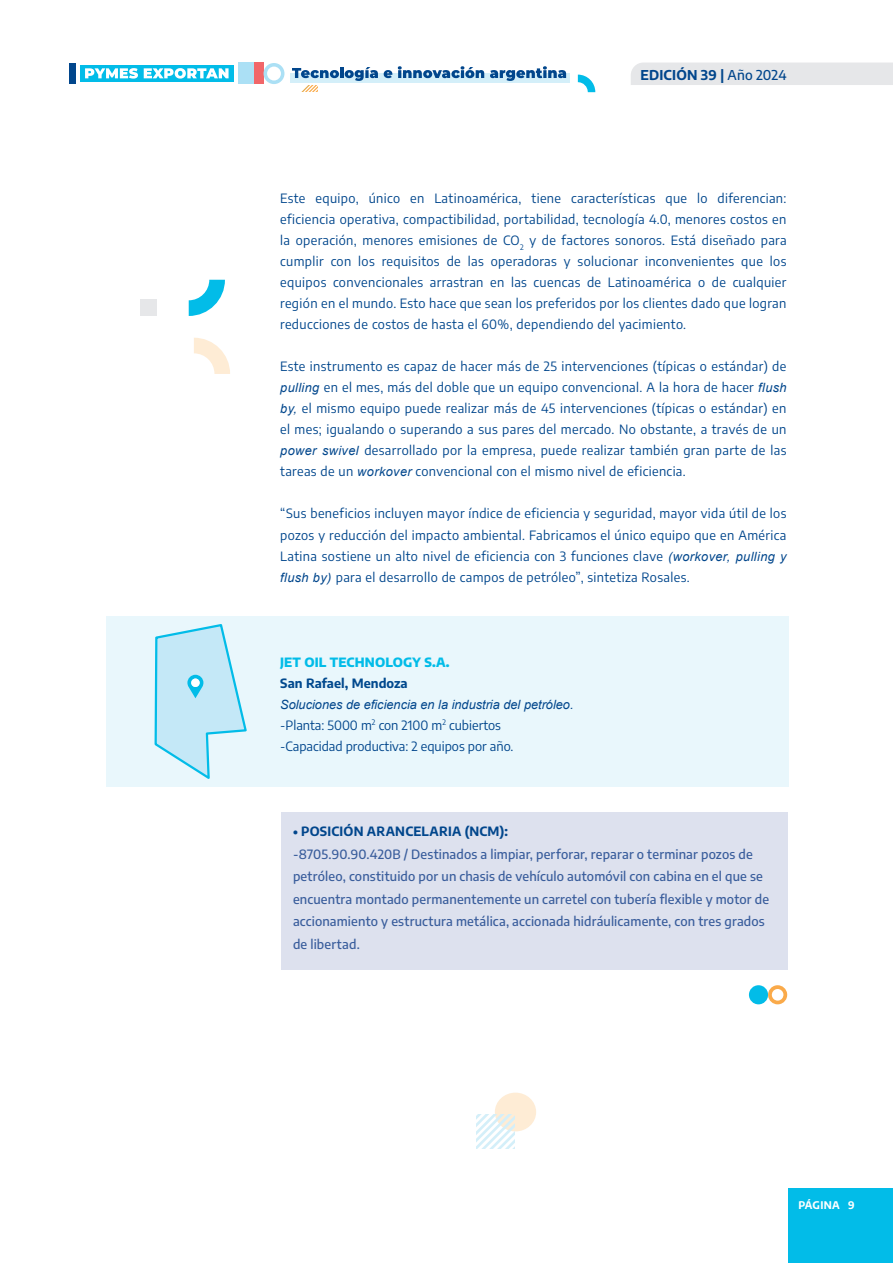
<style>
.page{position:relative;width:893px;height:1263px;background:#fff}
.page>*{position:absolute;margin:0;border:0;box-sizing:border-box;transform-origin:0 0}
.t1{font:700 13.5px "Encode Sans";letter-spacing:.015em;color:#01468c}
.PÁRRAFO_PPAL{font:12.75px/21px "Encode Sans";letter-spacing:.03em;color:#01468c;text-align:justify}
.t2{font:500 12.75px/22.5px "Encode Sans";letter-spacing:.015em;color:#395d9c}
.PÁRRAFO_PPAL-2{font:12.75px "Encode Sans";color:#01468c}
.t3{font:italic 12.75px "Arial";color:#01468c}
.t4{font:700 12.75px "Encode Sans";letter-spacing:.02em;color:#01468c}
.t5{font:800 12.75px "Encode Sans";letter-spacing:.01em;color:#02bce8}
.t6{font:700 12.75px "Encode Sans";letter-spacing:.005em;color:#01498e}
.t7{font:700 10.5px "Encode Sans";letter-spacing:.025em;color:#fff}
.s1{font-weight:500}
.s2{font-family:"Arial";font-style:italic}
</style>
<div class="page">
<div style="left:788px;top:1189px;width:105px;height:74px;background:#02bce8"></div>
<div style="left:631px;top:63px;width:262px;height:22px;background:#e6e7e9"></div>
<div style="left:253px;top:63px;width:10px;height:21px;background:#f16669"></div>
<div style="left:238px;top:63px;width:15px;height:21px;background:#abe0f5"></div>
<svg style="left:264px;top:63px;width:20px;height:21px"></svg>
<div style="left:80px;top:65px;width:154px;height:17px;background:#02bce8"></div>
<svg style="left:85px;top:68px;width:53px;height:11px"></svg>
<svg style="left:144px;top:68px;width:85px;height:11px"></svg>
<div style="left:69px;top:63px;width:6px;height:21px;background:#01468c"></div>
<div style="left:290px;top:73px;width:280px;height:10px;background:#d4eff9"></div>
<svg style="left:292px;top:67px;width:86px;height:25px"></svg>
<svg style="left:384px;top:70px;width:8px;height:8px"></svg>
<svg style="left:398px;top:66px;width:86px;height:12px"></svg>
<svg style="left:490px;top:66px;width:76px;height:15px"></svg>
<svg style="left:578px;top:75px;width:17px;height:17px"></svg>
<svg style="left:194px;top:338px;width:36px;height:36px"></svg>
<svg style="left:189px;top:280px;width:36px;height:36px"></svg>
<div style="left:140px;top:300px;width:16px;height:16px;background:#e6e7e9"></div>
<div style="left:106px;top:616px;width:682px;height:170px;background:#e9f7fc"></div>
<div style="left:281px;top:812px;width:506px;height:158px;background:#dde1ee"></div>
<div style="left:749px;top:985px;width:19px;height:19px;background:#02bce8;border-radius:50%"></div>
<svg style="left:768px;top:985px;width:20px;height:19px"></svg>
<div style="left:495px;top:1092px;width:41px;height:39px;background:#feecd5;border-radius:50%"></div>
<svg style="left:476px;top:1114px;width:38px;height:34px"></svg>
<svg style="left:154px;top:624px;width:93px;height:155px"></svg>
<div style="left:191px;top:678px;width:9px;height:9px;background:#fff;border-radius:50%"></div>
<p class="t1" style="left:640px;top:66px;width:148px">EDICIÓN 39 | <span class="s1">Año 2024</span></p>
<p class="PÁRRAFO_PPAL" style="left:280px;top:188px;width:508px">Este equipo, único en Latinoamérica, tiene características que lo diferencian: eficiencia operativa, compactibilidad, portabilidad, tecnología 4.0, menores costos en la operación, menores emisiones de CO<sub>2</sub> y de factores sonoros. Está diseñado para cumplir con los requisitos de las operadoras y solucionar inconvenientes que los equipos convencionales arrastran en las cuencas de Latinoamérica o de cualquier región en el mundo. Esto hace que sean los preferidos por los clientes dado que logran reducciones de costos de hasta el 60%, dependiendo del yacimiento.</p>
<p class="PÁRRAFO_PPAL" style="left:280px;top:356px;width:508px">Este instrumento es capaz de hacer más de 25 intervenciones (típicas o estándar) de <span class="s2">pulling</span> en el mes, más del doble que un equipo convencional. A la hora de hacer <span class="s2">flush by,</span> el mismo equipo puede realizar más de 45 intervenciones (típicas o estándar) en el mes; igualando o superando a sus pares del mercado. No obstante, a través de un <span class="s2">power swivel</span> desarrollado por la empresa, puede realizar también gran parte de las tareas de un <span class="s2">workover</span> convencional con el mismo nivel de eficiencia.</p>
<p class="PÁRRAFO_PPAL" style="left:280px;top:503px;width:508px">“Sus beneficios incluyen mayor índice de eficiencia y seguridad, mayor vida útil de los pozos y reducción del impacto ambiental. Fabricamos el único equipo que en América Latina sostiene un alto nivel de eficiencia con 3 funciones clave <span class="s2">(workover, pulling y flush by)</span> para el desarrollo de campos de petróleo”, sintetiza Rosales.</p>
<p class="t5" style="left:280px;top:653px;width:171px">JET OIL TECHNOLOGY S.A.</p>
<p class="t6" style="left:280px;top:674px;width:129px">San Rafael, Mendoza</p>
<p class="t3" style="left:280px;top:696px;width:295px">Soluciones de eficiencia en la industria del petróleo.</p>
<p class="PÁRRAFO_PPAL-2" style="left:280px;top:716px;width:222px">-Planta: 5000 m<sup>2</sup> con 2100 m<sup>2</sup> cubiertos</p>
<p class="PÁRRAFO_PPAL-2" style="left:280px;top:737px;width:235px">-Capacidad productiva: 2 equipos por año.</p>
<p class="t4" style="left:293px;top:823px;width:217px">• POSICIÓN ARANCELARIA (NCM):</p>
<p class="t2" style="left:293px;top:842px;width:478px">-8705.90.90.420B / Destinados a limpiar, perforar, reparar o terminar pozos de petróleo, constituido por un chasis de vehículo automóvil con cabina en el que se encuentra montado permanentemente un carretel con tubería flexible y motor de accionamiento y estructura metálica, accionada hidráulicamente, con tres grados de libertad.</p>
<p class="t7" style="left:798px;top:1197px;width:58px">PÁGINA 9</p>
</div>
